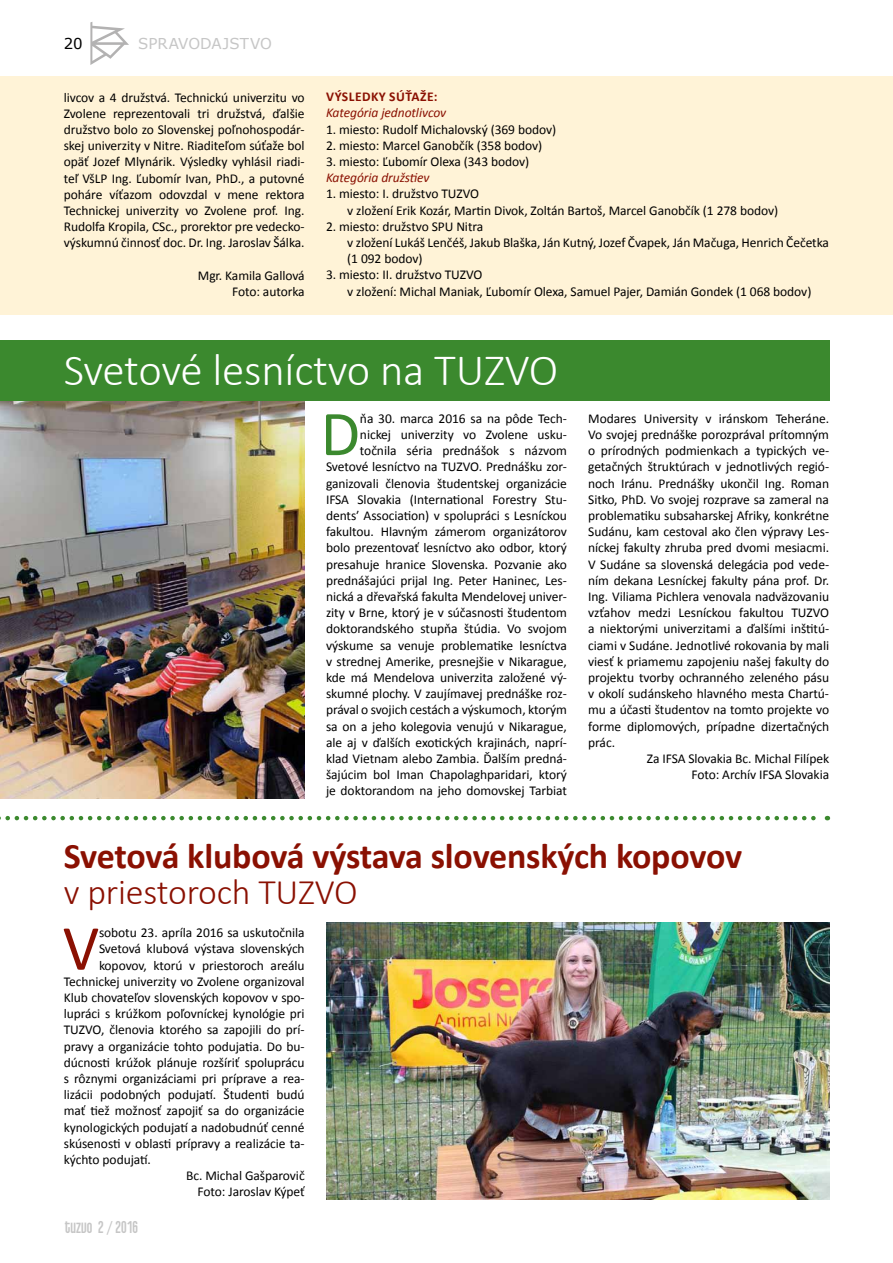
<style>
.page{position:relative;width:893px;height:1263px;background:#fff}
.page>*{position:absolute;margin:0;border:0;box-sizing:border-box;transform-origin:0 0}
.t1{font:64.5px "Calibri";color:#3b892e}
.t2{font:64.5px "Calibri";color:#8a1002}
.t3{font:300 45px "Calibri";letter-spacing:-.005em;color:#fff}
.t4{font:700 36px "Calibri";letter-spacing:-.015em;color:#8a1002}
.t5{font:300 36px "Calibri";letter-spacing:-.005em;color:#8a1002}
.t6{font:18px "Qhytsdakx";color:#c6c6c6}
.t7{font:15px "Verdana";color:#c6c6c6}
.t8{font:15px "Verdana";color:#000}
.t9{font:13.5px/16.2px "Calibri";letter-spacing:-.005em;color:#000}
.t10{font:italic 13.5px "Calibri";letter-spacing:-.005em;color:#8a1002}
.t11{font:700 13.5px "Calibri";letter-spacing:.035em;color:#8a1002}
</style>
<div class="page">
<svg style="left:90px;top:22px;width:39px;height:43px"></svg>
<div style="left:0;top:77px;width:893px;height:238px;background:#fff3d7"></div>
<img style="left:0;top:401px;width:305px;height:397px">
<div style="left:0;top:340px;width:829px;height:61px;background:#3b892e"></div>
<svg style="left:0;top:816px;width:828px;height:4px"></svg>
<img style="left:326px;top:923px;width:503px;height:276px">
<p class="t8" style="left:64px;top:33px;width:21px">20</p>
<p class="t7" style="left:138px;top:33px;width:135px">SPRAVODAJSTVO</p>
<p class="t9" style="left:64px;top:89px;width:242px;text-align:justify">livcov a 4 družstvá. Technickú univerzitu vo Zvolene reprezentovali tri družstvá, ďalšie družstvo bolo zo Slovenskej poľnohospodár&shy;skej univerzity v Nitre. Riaditeľom súťaže bol opäť Jozef Mlynárik. Výsledky vyhlásil riadi&shy;teľ VšLP Ing. Ľubomír Ivan, PhD., a putovné poháre víťazom odovzdal v mene rektora Technickej univerzity vo Zvolene prof. Ing.<br>Rudolfa Kropila, CSc., prorektor pre vedecko&shy;výskumnú činnosť doc. Dr. Ing. Jaroslav Šálka.</p>
<p class="t9" style="left:198px;top:267px;width:108px;text-align:right">Mgr. Kamila Gallová<br>Foto: autorka</p>
<p class="t11" style="left:326px;top:88px;width:113px">Výsledky súťaže:</p>
<p class="t10" style="left:326px;top:104px;width:122px">Kategória jednotlivcov</p>
<p class="t9" style="left:326px;top:121px;width:232px">1. miesto: Rudolf Michalovský (369 bodov)</p>
<p class="t9" style="left:326px;top:137px;width:218px">2. miesto: Marcel Ganobčík (358 bodov)</p>
<p class="t9" style="left:326px;top:153px;width:205px">3. miesto: Ľubomír Olexa (343 bodov)</p>
<p class="t10" style="left:326px;top:169px;width:105px">Kategória družstiev</p>
<p class="t9" style="left:347px;top:186px;width:432px;text-indent:-21px">1. miesto: I. družstvo TUZVO<br>v zložení Erik Kozár, Martin Divok, Zoltán Bartoš, Marcel Ganobčík (1 278 bodov)</p>
<p class="t9" style="left:347px;top:218px;width:483px;text-indent:-21px">2. miesto: družstvo SPU Nitra<br>v zložení Lukáš Lenčéš, Jakub Blaška, Ján Kutný, Jozef Čvapek, Ján Mačuga, Henrich Čečetka (1 092 bodov)</p>
<p class="t9" style="left:347px;top:267px;width:466px;text-indent:-21px">3. miesto: II. družstvo TUZVO<br>v zložení: Michal Maniak, Ľubomír Olexa, Samuel Pajer, Damián Gondek (1 068 bodov)</p>
<h2 class="t3" style="left:64px;top:342px;width:496px">Svetové lesníctvo na TUZVO</h2>
<p class="t9" style="left:326px;top:410px;width:242px;text-align:right">ňa 30. marca 2016 sa na pôde Tech&shy;nickej univerzity vo Zvolene usku&shy;točnila séria prednášok s názvom Svetové lesníctvo na TUZVO. Prednášku zor&shy;ganizovali členovia študentskej organizácie IFSA Slovakia (International Forestry Stu&shy;dents′ Association) v spolupráci s Lesníckou fakultou. Hlavným zámerom organizátorov bolo prezentovať lesníctvo ako odbor, ktorý presahuje hranice Slovenska. Pozvanie ako prednášajúci prijal Ing. Peter Haninec, Les&shy;nická a dřevařská fakulta Mendelovej univer&shy;zity v Brne, ktorý je v súčasnosti študentom doktorandského stupňa štúdia. Vo svojom výskume sa venuje problematike lesníctva v strednej Amerike, presnejšie v Nikarague, kde má Mendelova univerzita založené vý&shy;skumné plochy. V zaujímavej prednáške roz&shy;prával o svojich cestách a výskumoch, ktorým sa on a jeho kolegovia venujú v Nikarague, ale aj v ďalších exotických krajinách, naprí&shy;klad Vietnam alebo Zambia. Ďalším predná&shy;šajúcim bol Iman Chapolaghparidari, ktorý je doktorandom na jeho domovskej Tarbiat</p>
<p class="t9" style="left:588px;top:410px;width:242px">Modares University v iránskom Teheráne.</p>
<h1 class="t1" style="left:321px;top:393px;width:41px">D</h1>
<p class="t9" style="left:588px;top:426px;width:242px">Vo svojej prednáške porozprával prítomným</p>
<p class="t9" style="left:588px;top:443px;width:242px">o prírodných podmienkach a typických ve-</p>
<p class="t9" style="left:588px;top:459px;width:242px">getačných štruktúrach v jednotlivých regió-</p>
<p class="t9" style="left:588px;top:475px;width:242px">noch Iránu. Prednášky ukončil Ing. Roman</p>
<p class="t9" style="left:588px;top:491px;width:242px">Sitko, PhD. Vo svojej rozprave sa zameral na</p>
<p class="t9" style="left:588px;top:507px;width:242px">problematiku subsaharskej Afriky, konkrétne</p>
<p class="t9" style="left:588px;top:524px;width:242px">Sudánu, kam cestoval ako člen výpravy Les-</p>
<p class="t9" style="left:588px;top:540px;width:242px">níckej fakulty zhruba pred dvomi mesiacmi.</p>
<p class="t9" style="left:588px;top:556px;width:242px">V Sudáne sa slovenská delegácia pod vede-</p>
<p class="t9" style="left:588px;top:572px;width:242px">ním dekana Lesníckej fakulty pána prof. Dr.</p>
<p class="t9" style="left:588px;top:588px;width:242px">Ing. Viliama Pichlera venovala nadväzovaniu</p>
<p class="t9" style="left:588px;top:605px;width:242px">vzťahov medzi Lesníckou fakultou TUZVO</p>
<p class="t9" style="left:588px;top:621px;width:242px">a niektorými univerzitami a ďalšími inštitú-</p>
<p class="t9" style="left:588px;top:637px;width:242px">ciami v Sudáne. Jednotlivé rokovania by mali</p>
<p class="t9" style="left:588px;top:653px;width:242px">viesť k priamemu zapojeniu našej fakulty do</p>
<p class="t9" style="left:588px;top:669px;width:242px">projektu tvorby ochranného zeleného pásu</p>
<p class="t9" style="left:588px;top:686px;width:242px">v okolí sudánskeho hlavného mesta Chartú-</p>
<p class="t9" style="left:588px;top:702px;width:242px">mu a účasti študentov na tomto projekte vo</p>
<p class="t9" style="left:588px;top:718px;width:242px">forme diplomových, prípadne dizertačných</p>
<p class="t9" style="left:588px;top:734px;width:28px">prác.</p>
<p class="t9" style="left:647px;top:750px;width:184px">Za IFSA Slovakia Bc. Michal Filípek</p>
<p class="t9" style="left:691px;top:767px;width:139px">Foto: Archív IFSA Slovakia</p>
<h3 class="t4" style="left:64px;top:833px;width:680px">Svetová klubová výstava slovenských kopovov</h3>
<h3 class="t5" style="left:64px;top:870px;width:295px">v priestoroch TUZVO</h3>
<h1 class="t2" style="left:63px;top:907px;width:38px">V</h1>
<p class="t9" style="left:99px;top:925px;width:207px">sobotu 23. apríla 2016 sa uskutočnila</p>
<p class="t9" style="left:99px;top:941px;width:207px">Svetová klubová výstava slovenských</p>
<p class="t9" style="left:99px;top:957px;width:207px">kopovov, ktorú v priestoroch areálu</p>
<p class="t9" style="left:64px;top:973px;width:242px">Technickej univerzity vo Zvolene organizoval</p>
<p class="t9" style="left:64px;top:989px;width:242px">Klub chovateľov slovenských kopovov v spo-</p>
<p class="t9" style="left:64px;top:1006px;width:242px">lupráci s krúžkom poľovníckej kynológie pri</p>
<p class="t9" style="left:64px;top:1022px;width:242px">TUZVO, členovia ktorého sa zapojili do prí-</p>
<p class="t9" style="left:64px;top:1038px;width:242px">pravy a organizácie tohto podujatia. Do bu-</p>
<p class="t9" style="left:64px;top:1054px;width:242px">dúcnosti krúžok plánuje rozšíriť spoluprácu</p>
<p class="t9" style="left:64px;top:1070px;width:242px">s rôznymi organizáciami pri príprave a rea-</p>
<p class="t9" style="left:64px;top:1087px;width:242px">lizácii podobných podujatí. Študenti budú</p>
<p class="t9" style="left:64px;top:1103px;width:242px">mať tiež možnosť zapojiť sa do organizácie</p>
<p class="t9" style="left:64px;top:1119px;width:242px">kynologických podujatí a nadobudnúť cenné</p>
<p class="t9" style="left:64px;top:1135px;width:242px">skúsenosti v oblasti prípravy a realizácie ta-</p>
<p class="t9" style="left:64px;top:1151px;width:89px">kýchto podujatí.</p>
<p class="t9" style="left:186px;top:1168px;width:120px">Bc. Michal Gašparovič</p>
<p class="t9" style="left:198px;top:1184px;width:109px">Foto: Jaroslav Kýpeť</p>
<h3 class="t6" style="left:65px;top:1221px;width:75px">tuzvo 2 / 2016</h3>
</div>
